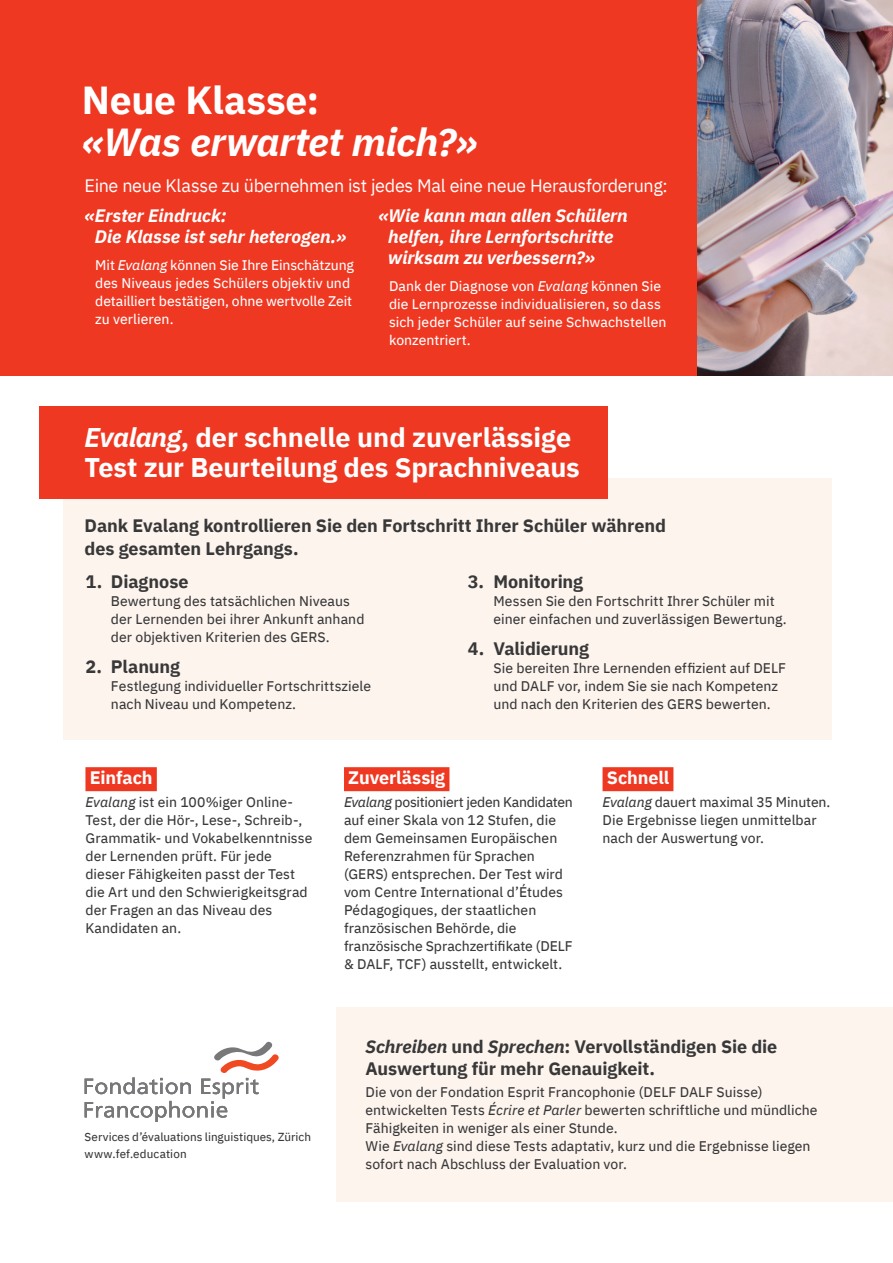
<style>
.page{position:relative;width:893px;height:1263px;background:#fff}
.page>*{position:absolute;margin:0;border:0;box-sizing:border-box;transform-origin:0 0}
.t1{font:italic 700 39px "IBM Plex Sans";letter-spacing:-.005em;color:#fff}
.t2{font:700 39px "IBM Plex Sans";letter-spacing:-.005em;color:#fff}
.t3{font:700 27px/30px "IBM Plex Sans";letter-spacing:-.005em;color:#fff}
.t4{font:700 18px/22.5px "IBM Plex Sans";letter-spacing:-.005em;color:#383839}
.t5{font:italic 700 18px/21px "IBM Plex Sans";color:#fff}
.t6{font:18px "IBM Plex Sans";letter-spacing:-.02em;color:#fff}
.t7{font:700 18px "IBM Plex Sans";letter-spacing:-.005em;color:#fff}
.t8{font:13.95px/18px "IBM Plex Sans Text";letter-spacing:.005em;color:#383839}
.t9{font:13.95px/18px "IBM Plex Sans Text";color:#fff}
.t10{font:11.55px/16.6px "IBM Plex Sans Text";color:#383839}
.s1{font-style:italic}
</style>
<div class="page">
<div style="left:0;top:0;width:893px;height:375px;background:#ef3822"></div>
<div style="left:63px;top:478px;width:768px;height:262px;background:#fdf4ee"></div>
<div style="left:85px;top:767px;width:72px;height:24px;background:#ef3822"></div>
<div style="left:344px;top:767px;width:105px;height:24px;background:#ef3822"></div>
<div style="left:603px;top:767px;width:70px;height:24px;background:#ef3822"></div>
<div style="left:39px;top:406px;width:569px;height:93px;background:#ef3822"></div>
<div style="left:336px;top:1007px;width:557px;height:194px;background:#fdf4ee"></div>
<img style="left:697px;top:0;width:196px;height:375px">
<svg style="left:85px;top:1041px;width:194px;height:81px"></svg>
<h1 class="t2" style="left:82px;top:70px;width:239px">Neue Klasse:</h1>
<h1 class="t1" style="left:82px;top:112px;width:398px">«Was erwartet mich?»</h1>
<p class="t6" style="left:85px;top:172px;width:585px">Eine neue Klasse zu übernehmen ist jedes Mal eine neue Herausforderung:</p>
<p class="t5" style="left:95px;top:204px;width:253px;text-indent:-10px">«Erster Eindruck:<br>Die Klasse ist sehr heterogen.»</p>
<p class="t9" style="left:95px;top:255px;width:260px">Mit <span class="s1">Evalang</span> können Sie Ihre Einschätzung des Niveaus jedes Schülers objektiv und detailliert bestätigen, ohne wertvolle Zeit zu verlieren.</p>
<p class="t5" style="left:388px;top:204px;width:241px;text-indent:-10px">«Wie kann man allen Schülern helfen, ihre Lernfortschritte wirksam zu verbessern?»</p>
<p class="t9" style="left:389px;top:276px;width:279px">Dank der Diagnose von <span class="s1">Evalang</span> können Sie die Lernprozesse individualisieren, so dass sich jeder Schüler auf seine Schwachstellen konzentriert.</p>
<h2 class="t3" style="left:85px;top:420px;width:497px"><span class="s1">Evalang</span>, der schnelle und zuverlässige<br>Test zur Beurteilung des Sprachniveaus</h2>
<p class="t4" style="left:85px;top:513px;width:583px">Dank Evalang kontrollieren Sie den Fortschritt Ihrer Schüler während des gesamten Lehrgangs.</p>
<p class="t4" style="left:85px;top:569px;width:105px">1. Diagnose</p>
<p class="t8" style="left:111px;top:591px;width:255px">Bewertung des tatsächlichen Niveaus der Lernenden bei ihrer Ankunft anhand der objektiven Kriterien des GERS.</p>
<p class="t4" style="left:85px;top:654px;width:96px">2. Planung</p>
<p class="t8" style="left:111px;top:676px;width:262px">Festlegung individueller Fortschrittsziele nach Niveau und Kompetenz.</p>
<p class="t4" style="left:468px;top:569px;width:117px">3. Monitoring</p>
<p class="t8" style="left:493px;top:591px;width:295px">Messen Sie den Fortschritt Ihrer Schüler mit einer einfachen und zuverlässigen Bewertung.</p>
<p class="t4" style="left:468px;top:636px;width:123px">4. Validierung</p>
<p class="t8" style="left:493px;top:658px;width:294px">Sie bereiten Ihre Lernenden effizient auf DELF und DALF vor, indem Sie sie nach Kompetenz und nach den Kriterien des GERS bewerten.</p>
<p class="t7" style="left:90px;top:764px;width:64px">Einfach</p>
<p class="t8" style="left:85px;top:792px;width:229px"><span class="s1">Evalang</span> ist ein 100%iger Online-<br>Test, der die Hör-, Lese-, Schreib-,<br>Grammatik- und Vokabelkenntnisse der Lernenden prüft. Für jede dieser Fähigkeiten passt der Test die Art und den Schwierigkeitsgrad der Fragen an das Niveau des<br>Kandidaten an.</p>
<p class="t10" style="left:85px;top:1128px;width:228px">Services d’évaluations linguistiques, Zürich www.fef.education</p>
<p class="t7" style="left:348px;top:764px;width:98px">Zuverlässig</p>
<p class="t8" style="left:344px;top:792px;width:230px"><span class="s1">Evalang</span> positioniert jeden Kandidaten auf einer Skala von 12 Stufen, die dem Gemeinsamen Europäischen Referenzrahmen für Sprachen (GERS) entsprechen. Der Test wird vom Centre International d’Études Pédagogiques, der staatlichen französischen Behörde, die französische Sprachzertifikate (DELF &amp; DALF, TCF) ausstellt, entwickelt.</p>
<p class="t7" style="left:607px;top:764px;width:64px">Schnell</p>
<p class="t8" style="left:603px;top:792px;width:229px"><span class="s1">Evalang</span> dauert maximal 35 Minuten.<br>Die Ergebnisse liegen unmittelbar nach der Auswertung vor.</p>
<p class="t4" style="left:365px;top:1033px;width:413px"><span class="s1">Schreiben</span> und <span class="s1">Sprechen</span>: Vervollständigen Sie die<br>Auswertung für mehr Genauigkeit.</p>
<p class="t8" style="left:365px;top:1082px;width:454px">Die von der Fondation Esprit Francophonie (DELF DALF Suisse) entwickelten Tests <span class="s1">Écrire et Parler</span> bewerten schriftliche und mündliche Fähigkeiten in weniger als einer Stunde.<br>Wie <span class="s1">Evalang</span> sind diese Tests adaptativ, kurz und die Ergebnisse liegen sofort nach Abschluss der Evaluation vor.</p>
</div>
